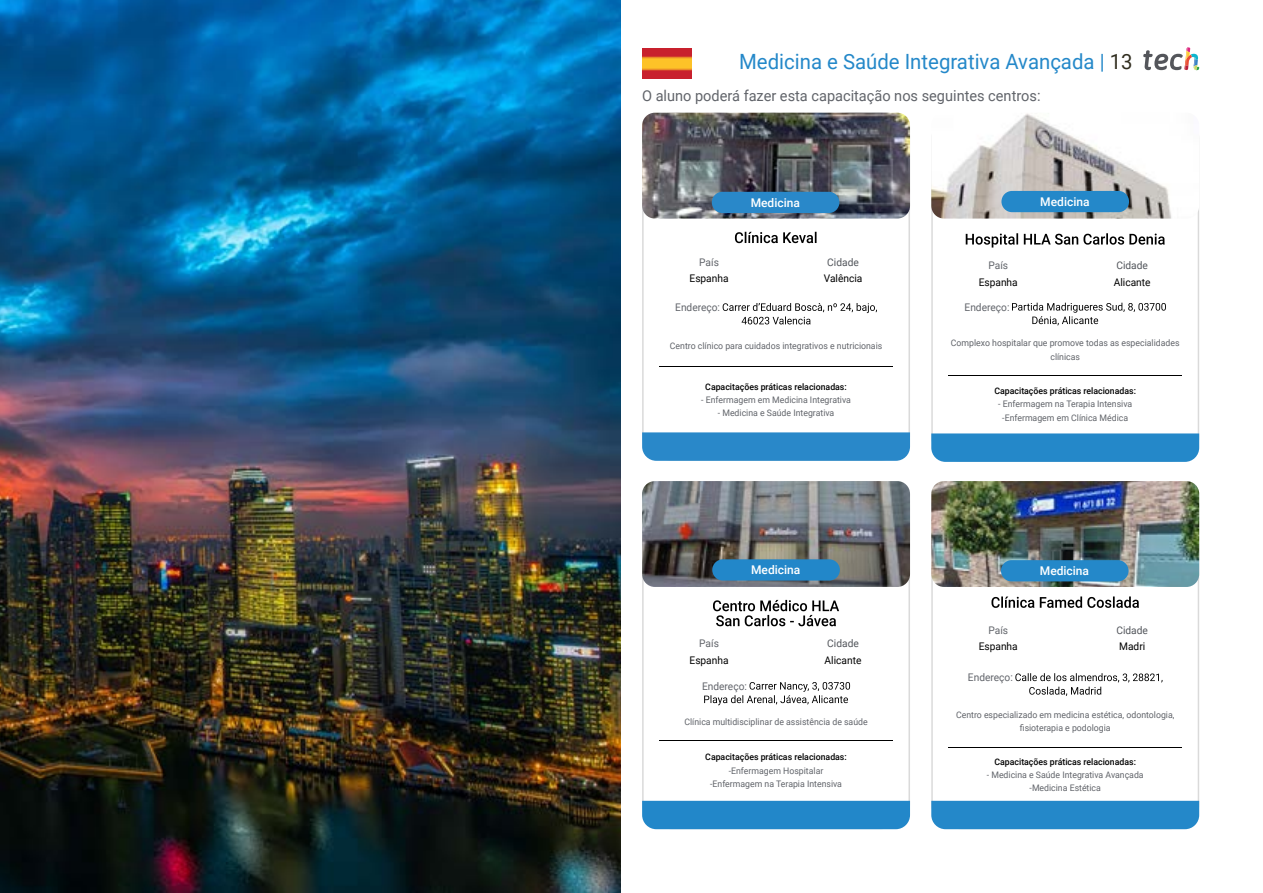
<style>
.page{position:relative;width:1263px;height:893px;background:#fff}
.page>*{position:absolute;margin:0;border:0;box-sizing:border-box;transform-origin:0 0}
.t1{font:21px "Roboto";color:#2488c9}
.t2{font:15px "Roboto";color:#61646a}
.t3{font:500 12px "Roboto";color:#fff}
.t4{font:10.5px "Roboto";color:#000}
.t5{font:10.5px "Roboto";color:#61646a}
.t6{font:10.5px "Roboto";color:#52555b}
.t7{font:9px/13.2px "Roboto";color:#61646a;text-align:center}
.t8{font:500 9px "Roboto";color:#000}
.s1{color:#312e20}
</style>
<div class="page">
<img style="left:0;top:0;width:621px;height:893px">
<img style="left:642px;top:49px;width:49px;height:30px">
<svg style="left:1143px;top:47px;width:56px;height:24px"></svg>
<svg style="left:642px;top:112px;width:269px;height:325px"></svg>
<img style="left:642px;top:113px;width:268px;height:106px">
<div style="left:712px;top:192px;width:127px;height:21px;background:#2988c9;border-radius:11px"></div>
<svg style="left:642px;top:432px;width:268px;height:29px;background:#2f8bca"></svg>
<hr style="left:659px;top:366px;width:234px;height:1px;background:#000">
<svg style="left:735px;top:232px;width:81px;height:11px"></svg>
<svg style="left:723px;top:303px;width:154px;height:21px"></svg>
<svg style="left:931px;top:219px;width:269px;height:231px"></svg>
<img style="left:931px;top:113px;width:268px;height:106px">
<svg style="left:931px;top:433px;width:268px;height:29px;background:#2a8bca"></svg>
<hr style="left:948px;top:375px;width:234px;height:1px;background:#000">
<svg style="left:966px;top:233px;width:199px;height:15px"></svg>
<svg style="left:1012px;top:303px;width:154px;height:23px"></svg>
<div style="left:1001px;top:191px;width:128px;height:21px;background:#2488c9;border-radius:11px"></div>
<svg style="left:642px;top:544px;width:269px;height:286px"></svg>
<img style="left:642px;top:481px;width:268px;height:106px">
<div style="left:642px;top:801px;width:268px;height:28px;background:#2287c9"></div>
<hr style="left:659px;top:740px;width:234px;height:1px;background:#000">
<svg style="left:713px;top:600px;width:126px;height:26px"></svg>
<svg style="left:704px;top:682px;width:146px;height:23px"></svg>
<div style="left:712px;top:559px;width:128px;height:22px;background:#2287c9;border-radius:11px"></div>
<svg style="left:931px;top:492px;width:269px;height:338px"></svg>
<img style="left:931px;top:481px;width:268px;height:106px">
<div style="left:1001px;top:560px;width:127px;height:21px;background:#2488c9;border-radius:11px"></div>
<div style="left:931px;top:801px;width:268px;height:28px;background:#2488c9"></div>
<hr style="left:948px;top:747px;width:234px;height:1px;background:#000">
<svg style="left:991px;top:596px;width:148px;height:12px"></svg>
<svg style="left:1015px;top:673px;width:147px;height:23px"></svg>
<h1 class="t1" style="left:739px;top:47px;width:395px">Medicina e Saúde Integrativa Avançada | <span class="s1">13</span></h1>
<h2 class="t2" style="left:642px;top:86px;width:400px">O aluno poderá fazer esta capacitação nos seguintes centros:</h2>
<p class="t5" style="left:699px;top:255px;width:21px">País</p>
<p class="t4" style="left:689px;top:271px;width:41px">Espanha</p>
<p class="t5" style="left:675px;top:300px;width:46px">Endereço:</p>
<h3 class="t3" style="left:751px;top:194px;width:51px">Medicina</h3>
<p class="t6" style="left:827px;top:255px;width:33px">Cidade</p>
<p class="t4" style="left:824px;top:271px;width:40px">Valência</p>
<p class="t7" style="left:670px;top:339px;width:214px">Centro clínico para cuidados integrativos e nutricionais</p>
<p class="t8" style="left:705px;top:380px;width:143px">Capacitações práticas relacionadas:</p>
<p class="t7" style="left:701px;top:393px;width:151px">- Enfermagem em Medicina Integrativa</p>
<p class="t7" style="left:718px;top:406px;width:118px">- Medicina e Saúde Integrativa</p>
<p class="t5" style="left:988px;top:258px;width:21px">País</p>
<p class="t4" style="left:979px;top:275px;width:41px">Espanha</p>
<h3 class="t3" style="left:1040px;top:193px;width:51px">Medicina</h3>
<p class="t6" style="left:1116px;top:258px;width:33px">Cidade</p>
<p class="t4" style="left:1114px;top:275px;width:38px">Alicante</p>
<p class="t5" style="left:964px;top:299px;width:46px">Endereço:</p>
<p class="t7" style="left:951px;top:336px;width:230px">Complexo hospitalar que promove todas as especialidades clínicas</p>
<p class="t8" style="left:994px;top:385px;width:143px">Capacitações práticas relacionadas:</p>
<p class="t7" style="left:998px;top:397px;width:136px">- Enfermagem na Terapia Intensiva -Enfermagem em Clínica Médica</p>
<p class="t5" style="left:699px;top:636px;width:21px">País</p>
<p class="t4" style="left:689px;top:652px;width:41px">Espanha</p>
<h3 class="t3" style="left:751px;top:562px;width:51px">Medicina</h3>
<h3 class="t3" style="left:1040px;top:563px;width:51px">Medicina</h3>
<p class="t6" style="left:827px;top:636px;width:33px">Cidade</p>
<p class="t4" style="left:825px;top:652px;width:38px">Alicante</p>
<p class="t5" style="left:988px;top:622px;width:21px">País</p>
<p class="t4" style="left:979px;top:639px;width:41px">Espanha</p>
<p class="t6" style="left:1116px;top:622px;width:33px">Cidade</p>
<p class="t4" style="left:1119px;top:639px;width:28px">Madri</p>
<p class="t5" style="left:702px;top:678px;width:46px">Endereço:</p>
<p class="t7" style="left:684px;top:715px;width:185px">Clínica multidisciplinar de assistência de saúde</p>
<p class="t8" style="left:705px;top:751px;width:143px">Capacitações práticas relacionadas:</p>
<p class="t7" style="left:710px;top:763px;width:133px">-Enfermagem Hospitalar -Enfermagem na Terapia Intensiva</p>
<p class="t5" style="left:968px;top:670px;width:46px">Endereço:</p>
<p class="t7" style="left:956px;top:707px;width:220px">Centro especializado em medicina estética, odontologia, fisioterapia e podologia</p>
<p class="t8" style="left:994px;top:755px;width:143px">Capacitações práticas relacionadas:</p>
<p class="t7" style="left:987px;top:768px;width:158px">- Medicina e Saúde Integrativa Avançada -Medicina Estética</p>
</div>
